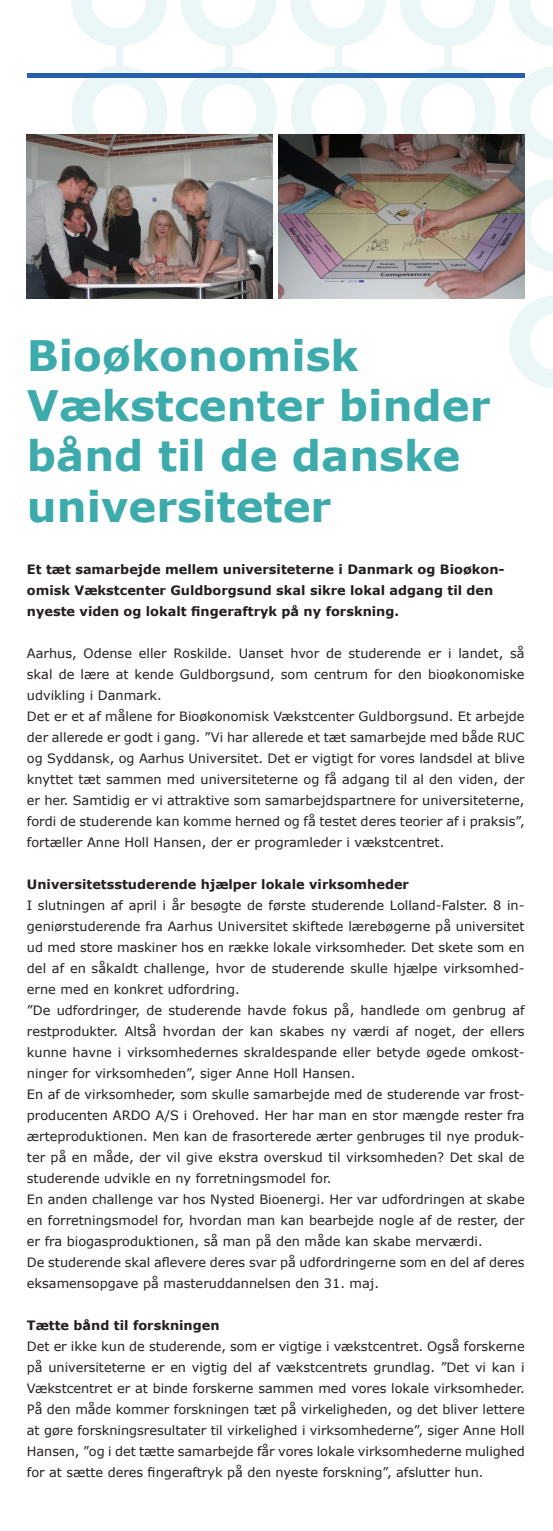
<style>
.page{position:relative;width:553px;height:1531px;background:#fff}
.page>*{position:absolute;margin:0;border:0;box-sizing:border-box;transform-origin:0 0}
.t1{font:700 42px/50.4px "Verdana";color:#3daaac}
.t2{font:12.9px/21px "Verdana";color:#231f20;text-align:justify}
.t3{font:700 12.9px/21px "Verdana";color:#231f20}
</style>
<div class="page">
<svg style="left:71px;top:0;width:96px;height:46px"></svg>
<svg style="left:71px;top:66px;width:96px;height:69px"></svg>
<div style="left:116px;top:38px;width:7px;height:34px;background:#ebf6f6"></div>
<svg style="left:181px;top:0;width:95px;height:46px"></svg>
<svg style="left:181px;top:66px;width:96px;height:69px"></svg>
<svg style="left:273px;top:206px;width:4px;height:38px"></svg>
<div style="left:225px;top:38px;width:8px;height:34px;background:#ebf6f6"></div>
<svg style="left:290px;top:0;width:96px;height:46px"></svg>
<svg style="left:291px;top:66px;width:95px;height:69px"></svg>
<div style="left:335px;top:38px;width:7px;height:34px;background:#ebf6f6"></div>
<svg style="left:400px;top:0;width:95px;height:46px"></svg>
<svg style="left:400px;top:66px;width:96px;height:69px"></svg>
<div style="left:444px;top:38px;width:8px;height:34px;background:#ebf6f6"></div>
<svg style="left:509px;top:0;width:44px;height:46px"></svg>
<svg style="left:510px;top:66px;width:43px;height:93px"></svg>
<svg style="left:524px;top:179px;width:29px;height:93px"></svg>
<svg style="left:509px;top:295px;width:44px;height:93px"></svg>
<hr style="left:27px;top:74px;width:497px;height:4px;background:#265fab">
<img style="left:27px;top:135px;width:246px;height:164px">
<img style="left:279px;top:135px;width:245px;height:164px">
<p class="t1" style="left:27px;top:329px;width:333px">Bioøkonomisk</p>
<p class="t1" style="left:27px;top:380px;width:465px">Vækstcenter binder</p>
<p class="t1" style="left:27px;top:430px;width:435px">bånd til de danske universiteter</p>
<p class="t3" style="left:27px;top:558px;width:479px">Et tæt samarbejde mellem universiteterne i Danmark og Bioøkon&shy;omisk Vækstcenter Guldborgsund skal sikre lokal adgang til den nyeste viden og lokalt fingeraftryk på ny forskning.</p>
<p class="t2" style="left:27px;top:642px;width:499px">Aarhus, Odense eller Roskilde. Uanset hvor de studerende er i landet, så skal de lære at kende Guldborgsund, som centrum for den bioøkonomiske udvikling i Danmark.</p>
<p class="t2" style="left:27px;top:705px;width:499px">Det er et af målene for Bioøkonomisk Vækstcenter Guldborgsund. Et arbejde der allerede er godt i gang. ”Vi har allerede et tæt samarbejde med både RUC og Syddansk, og Aarhus Universitet. Det er vigtigt for vores landsdel at blive knyttet tæt sammen med universiteterne og få adgang til al den viden, der er her. Samtidig er vi attraktive som samarbejdspartnere for universiteterne, fordi de studerende kan komme herned og få testet deres teorier af i praksis”, fortæller Anne Holl Hansen, der er programleder i vækstcentret.</p>
<p class="t3" style="left:27px;top:873px;width:383px">Universitetsstuderende hjælper lokale virksomheder</p>
<p class="t2" style="left:27px;top:894px;width:499px">I slutningen af april i år besøgte de første studerende Lolland-Falster. 8 in&shy;geniørstuderende fra Aarhus Universitet skiftede lærebøgerne på universitet ud med store maskiner hos en række lokale virksomheder. Det skete som en del af en såkaldt challenge, hvor de studerende skulle hjælpe virksomhed&shy;erne med en konkret udfordring.</p>
<p class="t2" style="left:27px;top:999px;width:499px">”De udfordringer, de studerende havde fokus på, handlede om genbrug af restprodukter. Altså hvordan der kan skabes ny værdi af noget, der ellers kunne havne i virksomhedernes skraldespande eller betyde øgede omkost&shy;ninger for virksomheden”, siger Anne Holl Hansen.</p>
<p class="t2" style="left:27px;top:1083px;width:499px">En af de virksomheder, som skulle samarbejde med de studerende var frost&shy;producenten ARDO A/S i Orehoved. Her har man en stor mængde rester fra ærteproduktionen. Men kan de frasorterede ærter genbruges til nye produk&shy;ter på en måde, der vil give ekstra overskud til virksomheden? Det skal de studerende udvikle en ny forretningsmodel for.</p>
<p class="t2" style="left:27px;top:1188px;width:499px">En anden challenge var hos Nysted Bioenergi. Her var udfordringen at skabe en forretningsmodel for, hvordan man kan bearbejde nogle af de rester, der er fra biogasproduktionen, så man på den måde kan skabe merværdi.</p>
<p class="t2" style="left:27px;top:1251px;width:499px">De studerende skal aflevere deres svar på udfordringerne som en del af deres eksamensopgave på masteruddannelsen den 31. maj.</p>
<p class="t3" style="left:27px;top:1314px;width:194px">Tætte bånd til forskningen</p>
<p class="t2" style="left:27px;top:1335px;width:499px">Det er ikke kun de studerende, som er vigtige i vækstcentret. Også forskerne på universiteterne er en vigtig del af vækstcentrets grundlag. ”Det vi kan i Vækstcentret er at binde forskerne sammen med vores lokale virksomheder.<br>På den måde kommer forskningen tæt på virkeligheden, og det bliver lettere at gøre forskningsresultater til virkelighed i virksomhederne”, siger Anne Holl Hansen, ”og i det tætte samarbejde får vores lokale virksomhederne mulighed for at sætte deres fingeraftryk på den nyeste forskning”, afslutter hun.</p>
</div>
